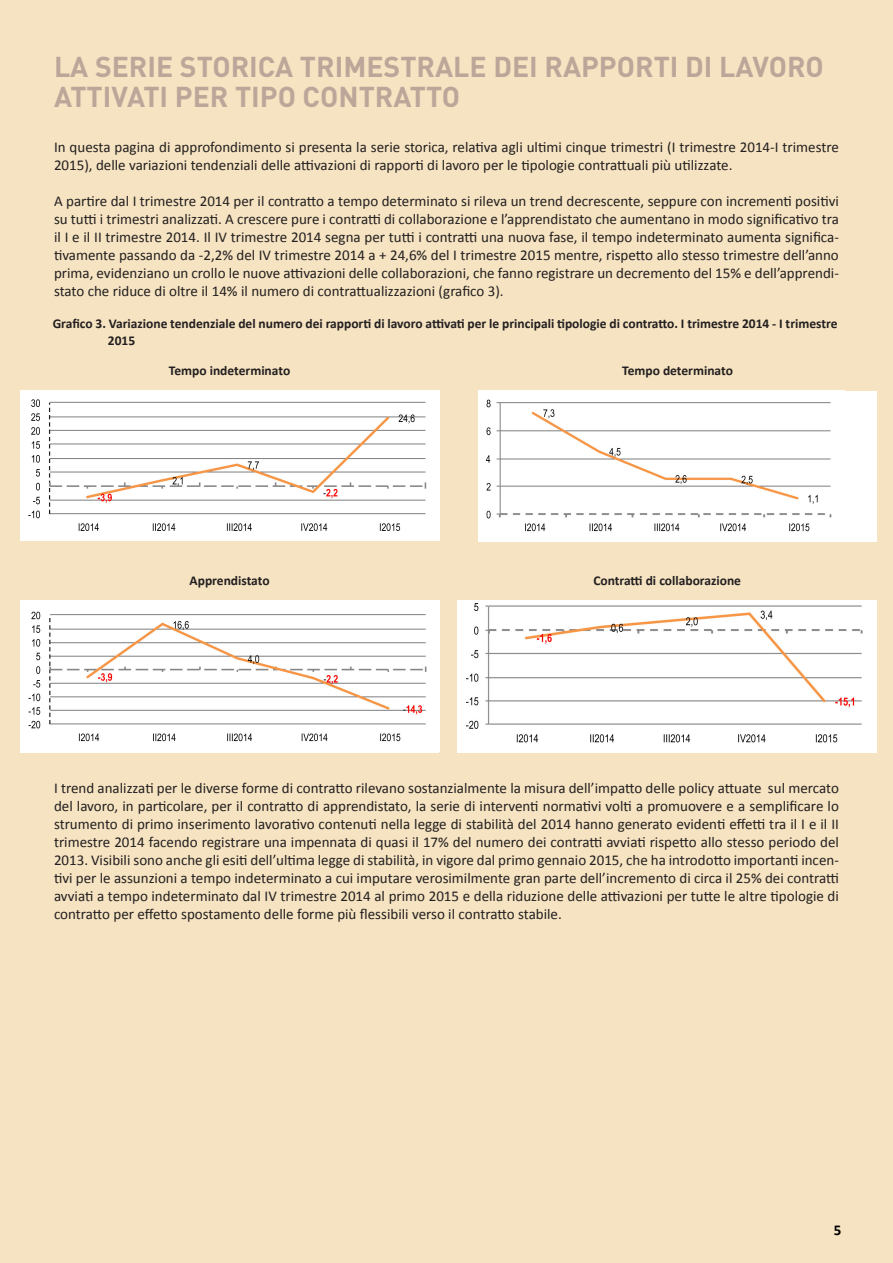
<style>
.page{position:relative;width:893px;height:1263px;background:#fff}
.page>*{position:absolute;margin:0;border:0;box-sizing:border-box;transform-origin:0 0}
.Normale_Rapporto{font:700 28.35px/30px "DIN";color:#bca69a}
.t1{font:15px/18px "Calibri";color:#231f20;text-align:justify}
.Nome_tabella_rapport{font:700 15px "Calibri";color:#000}
.Nome_tabella_rapport-2{font:700 13.5px/16.5px "Calibri";color:#231f20}
</style>
<div class="page">
<div style="left:0;top:0;width:893px;height:1262px;background:#f5e3c1"></div>
<img style="left:20px;top:391px;width:419px;height:150px">
<div style="left:478px;top:391px;width:399px;height:150px;background:#fff"></div>
<img style="left:486px;top:399px;width:346px;height:133px">
<img style="left:20px;top:600px;width:419px;height:152px">
<img style="left:458px;top:600px;width:419px;height:153px">
<p class="Normale_Rapporto" style="left:54px;top:50px;width:771px">LA SERIE STORICA TRIMESTRALE DEI RAPPORTI DI LAVORO<br>ATTIVATI PER TIPO CONTRATTO</p>
<p class="t1" style="left:54px;top:137px;width:786px">In questa pagina di approfondimento si presenta la serie storica, relativa agli ultimi cinque trimestri (I trimestre 2014-I trimestre<br>2015), delle variazioni tendenziali delle attivazioni di rapporti di lavoro per le tipologie contrattuali più utilizzate.</p>
<p class="t1" style="left:54px;top:191px;width:786px">A partire dal I trimestre 2014 per il contratto a tempo determinato si rileva un trend decrescente, seppure con incrementi positivi su tutti i trimestri analizzati. A crescere pure i contratti di collaborazione e l’apprendistato che aumentano in modo significativo tra il I e il II trimestre 2014. Il IV trimestre 2014 segna per tutti i contratti una nuova fase, il tempo indeterminato aumenta significa&shy;tivamente passando da -2,2% del IV trimestre 2014 a + 24,6% del I trimestre 2015 mentre, rispetto allo stesso trimestre dell’anno prima, evidenziano un crollo le nuove attivazioni delle collaborazioni, che fanno registrare un decremento del 15% e dell’apprendi&shy;stato che riduce di oltre il 14% il numero di contrattualizzazioni (grafico 3).</p>
<p class="Nome_tabella_rapport-2" style="left:108px;top:315px;width:731px;text-indent:-55px">Grafico 3. Variazione tendenziale del numero dei rapporti di lavoro attivati per le principali tipologie di contratto. I trimestre 2014 - I trimestre<br>2015</p>
<p class="Nome_tabella_rapport-2" style="left:169px;top:362px;width:123px">Tempo indeterminato</p>
<p class="Nome_tabella_rapport-2" style="left:622px;top:362px;width:112px">Tempo determinato</p>
<p class="Nome_tabella_rapport-2" style="left:190px;top:572px;width:82px">Apprendistato</p>
<p class="Nome_tabella_rapport-2" style="left:593px;top:572px;width:149px">Contratti di collaborazione</p>
<p class="t1" style="left:54px;top:778px;width:786px">I trend analizzati per le diverse forme di contratto rilevano sostanzialmente la misura dell’impatto delle policy attuate sul mercato del lavoro, in particolare, per il contratto di apprendistato, la serie di interventi normativi volti a promuovere e a semplificare lo strumento di primo inserimento lavorativo contenuti nella legge di stabilità del 2014 hanno generato evidenti effetti tra il I e il II trimestre 2014 facendo registrare una impennata di quasi il 17% del numero dei contratti avviati rispetto allo stesso periodo del 2013. Visibili sono anche gli esiti dell’ultima legge di stabilità, in vigore dal primo gennaio 2015, che ha introdotto importanti incen&shy;tivi per le assunzioni a tempo indeterminato a cui imputare verosimilmente gran parte dell’incremento di circa il 25% dei contratti avviati a tempo indeterminato dal IV trimestre 2014 al primo 2015 e della riduzione delle attivazioni per tutte le altre tipologie di contratto per effetto spostamento delle forme più flessibili verso il contratto stabile.</p>
<p class="Nome_tabella_rapport" style="left:834px;top:1220px;width:9px">5</p>
</div>
